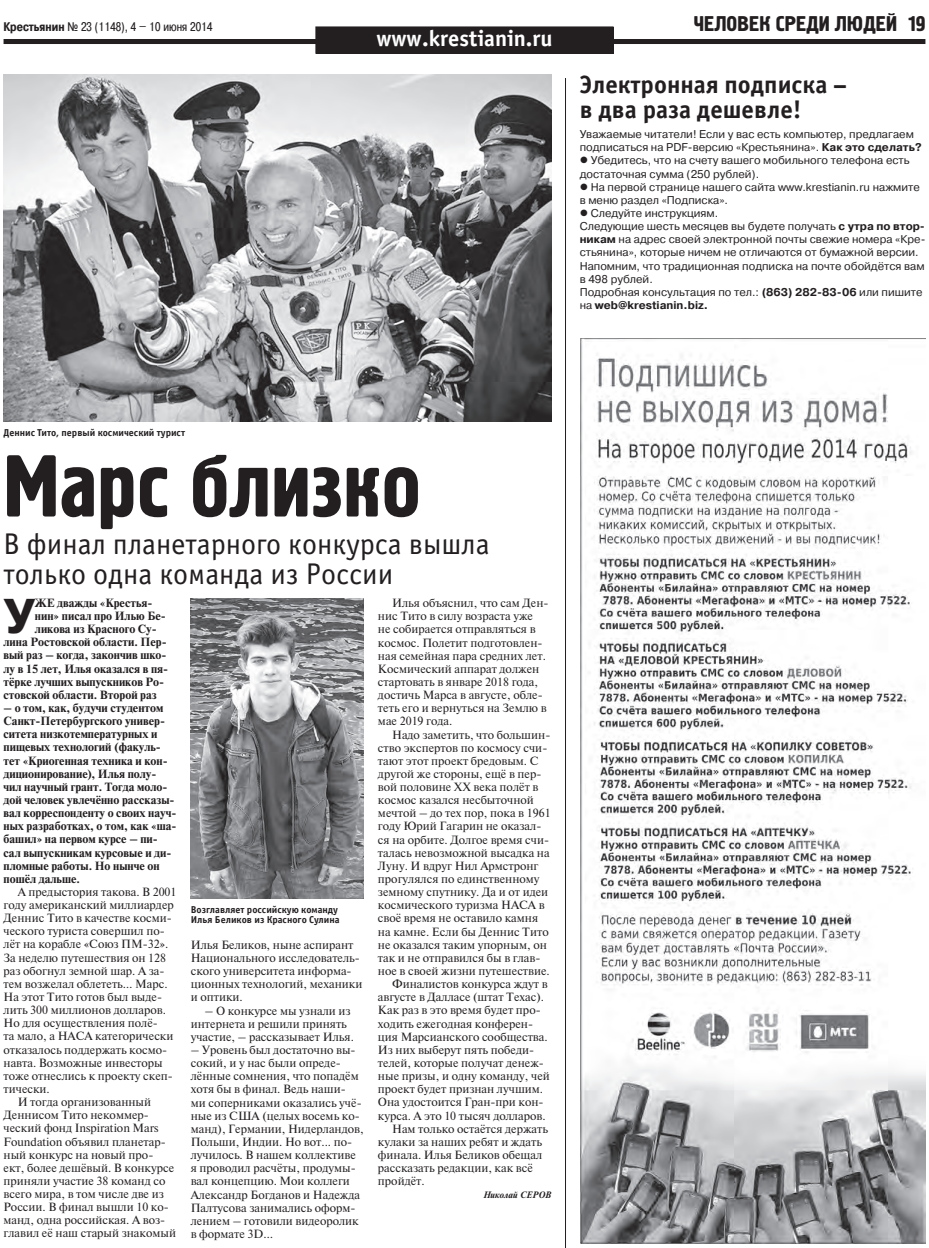
<style>
.page{position:relative;width:929px;height:1248px;background:#fff}
.page>*{position:absolute;margin:0;border:0;box-sizing:border-box;transform-origin:0 0}
.t1{font:87.5px "Hermes C";color:#231f20}
.t2{font:700 48.75px "Pragmatica C";color:#231f20}
.t3{font:30px/30px "Officina Sans C";color:#231f20}
.t4{font:700 25px/25px "Officina Sans C";color:#231f20}
.t5{font:700 22.5px "Officina Sans C";color:#fff}
.t6{font:21.25px "Hermes C";color:#231f20}
.t7{font:12.5px "Pragmatica Cond C";color:#231f20}
.t8{font:11.25px/13.1px "Newton C";color:#231f20}
.t9{font:11.25px/13.1px "Pragmatica C";color:#231f20}
.t10{font:700 11.25px/13.1px "Newton C";color:#231f20}
.t11{font:700 10px/10px "Officina Sans C";color:#231f20}
.t12{font:italic 700 8.75px "Newton C";color:#231f20}
.s1{font-weight:700}
</style>
<div class="page">
<div style="left:4px;top:39px;width:921px;height:5px;background:#231f20"></div>
<div style="left:316px;top:27px;width:297px;height:26px;background:#231f20"></div>
<div style="left:315px;top:27px;width:298px;height:27px;border:1px solid #231f20"></div>
<hr style="left:565px;top:78px;width:1px;height:1169px;background:#231f20">
<img style="left:580px;top:339px;width:344px;height:903px">
<img style="left:191px;top:598px;width:173px;height:300px">
<img style="left:4px;top:74px;width:547px;height:348px">
<p class="t7" style="left:4px;top:20px;width:210px"><span class="s1">Крестьянин</span> № 23 (1148), 4 – 10 июня 2014</p>
<h3 class="t5" style="left:376px;top:26px;width:178px">www.krestianin.ru</h3>
<h3 class="t6" style="left:693px;top:12px;width:233px">человек среди людей 19</h3>
<h3 class="t4" style="left:579px;top:72px;width:269px">Электронная подписка – в два раза дешевле!</h3>
<p class="t9" style="left:579px;top:128px;width:343px">Уважаемые читатели! Если у вас есть компьютер, предлагаем подписаться на PDF-версию «Крестьянина». <span class="s1">Как это сделать?</span></p>
<p class="t9" style="left:579px;top:154px;width:331px">● Убедитесь, что на счету вашего мобильного телефона есть достаточная сумма (250 рублей).</p>
<p class="t9" style="left:579px;top:180px;width:341px">● На первой странице нашего сайта www.krestianin.ru нажмите в меню раздел «Подписка».</p>
<p class="t9" style="left:579px;top:207px;width:347px">● Следуйте инструкциям.<br>Следующие шесть месяцев вы будете получать <span class="s1">с утра по втор&shy;никам</span> на адрес своей электронной почты свежие номера «Кре&shy;стьянина», которые ничем не отличаются от бумажной версии.<br>Напомним, что традиционная подписка на почте обойдётся вам в 498 рублей.<br>Подробная консультация по тел.: <span class="s1">(863) 282-83-06</span> или пишите на <span class="s1">web@krestianin.biz.</span></p>
<p class="t11" style="left:4px;top:428px;width:183px">Деннис Тито, первый космический турист</p>
<h1 class="t1" style="left:4px;top:437px;width:419px">Марс близко</h1>
<h3 class="t3" style="left:4px;top:529px;width:487px">В финал планетарного конкурса вышла только одна команда из России</h3>
<h2 class="t2" style="left:4px;top:590px;width:33px">У</h2>
<p class="t10" style="left:35px;top:596px;width:119px">ЖЕ дважды «Крестья-</p>
<p class="t10" style="left:35px;top:609px;width:132px">нин» писал про Илью Бе-</p>
<p class="t10" style="left:35px;top:622px;width:123px">ликова из Красного Су-</p>
<p class="t10" style="left:4px;top:635px;width:165px">лина Ростовской области. Пер-</p>
<p class="t10" style="left:4px;top:648px;width:164px">вый раз – когда, закончив шко-</p>
<p class="t10" style="left:4px;top:661px;width:166px">лу в 15 лет, Илья оказался в пя-</p>
<p class="t10" style="left:4px;top:675px;width:162px">тёрке лучших выпускников Ро-</p>
<p class="t10" style="left:4px;top:688px;width:155px">стовской области. Второй раз</p>
<p class="t10" style="left:4px;top:701px;width:174px">– о том, как, будучи студентом<br>Санкт-Петербургского универ&shy;ситета низкотемпературных и пищевых технологий (факуль&shy;тет «Криогенная техника и кон&shy;диционирование), Илья полу&shy;чил научный грант. Тогда моло&shy;дой человек увлечённо рассказы&shy;вал корреспонденту о своих науч&shy;ных разработках, о том, как «ша&shy;башил» на первом курсе – пи&shy;сал выпускникам курсовые и ди&shy;пломные работы. Но нынче он пошёл дальше.</p>
<p class="t8" style="left:18px;top:885px;width:160px">А предыстория такова. В 2001</p>
<p class="t8" style="left:4px;top:898px;width:172px">году американский миллиардер</p>
<p class="t8" style="left:4px;top:911px;width:170px">Деннис Тито в качестве косми-</p>
<p class="t8" style="left:4px;top:924px;width:163px">ческого туриста совершил по-</p>
<p class="t8" style="left:4px;top:937px;width:166px">лёт на корабле «Союз ПМ-32».</p>
<p class="t8" style="left:4px;top:950px;width:164px">За неделю путешествия он 128</p>
<p class="t8" style="left:4px;top:964px;width:162px">раз обогнул земной шар. А за-</p>
<p class="t8" style="left:4px;top:977px;width:166px">тем возжелал облететь… Марс.</p>
<p class="t8" style="left:4px;top:990px;width:160px">На этот Тито готов был выде-</p>
<p class="t8" style="left:4px;top:1003px;width:164px">лить 300 миллионов долларов.</p>
<p class="t8" style="left:4px;top:1016px;width:156px">Но для осуществления полё-</p>
<p class="t8" style="left:4px;top:1029px;width:171px">та мало, а НАСА категорически</p>
<p class="t8" style="left:4px;top:1042px;width:165px">отказалось поддержать космо-</p>
<p class="t8" style="left:4px;top:1055px;width:161px">навта. Возможные инвесторы</p>
<p class="t8" style="left:4px;top:1069px;width:171px">тоже отнеслись к проекту скеп-</p>
<p class="t8" style="left:4px;top:1082px;width:48px">тически.</p>
<p class="t8" style="left:18px;top:1095px;width:135px">И тогда организованный</p>
<p class="t8" style="left:4px;top:1108px;width:147px">Деннисом Тито некоммер-</p>
<p class="t8" style="left:4px;top:1121px;width:156px">ческий фонд Inspiration Mars</p>
<p class="t8" style="left:4px;top:1134px;width:164px">Foundation объявил планетар-</p>
<p class="t8" style="left:4px;top:1147px;width:151px">ный конкурс на новый про-</p>
<p class="t8" style="left:4px;top:1160px;width:172px">ект, более дешёвый. В конкурсе</p>
<p class="t8" style="left:4px;top:1174px;width:163px">приняли участие 38 команд со</p>
<p class="t8" style="left:4px;top:1187px;width:162px">всего мира, в том числе две из</p>
<p class="t8" style="left:4px;top:1200px;width:167px">России. В финал вышли 10 ко-</p>
<p class="t8" style="left:4px;top:1213px;width:163px">манд, одна российская. А воз-</p>
<p class="t8" style="left:4px;top:1226px;width:174px">главил её наш старый знакомый</p>
<p class="t11" style="left:191px;top:904px;width:150px">Возглавляет российскую команду<br>Илья Беликов из Красного Сулина</p>
<p class="t8" style="left:191px;top:938px;width:173px">Илья Беликов, ныне аспирант<br>Национального исследователь&shy;ского университета информа&shy;ционных технологий, механики и оптики.</p>
<p class="t8" style="left:191px;top:1003px;width:165px;text-indent:14px">– О конкурсе мы узнали из интернета и решили принять участие, – рассказывает Илья.</p>
<p class="t8" style="left:191px;top:1043px;width:174px">– Уровень был достаточно вы&shy;сокий, и у нас были опреде&shy;лённые сомнения, что попадём хотя бы в финал. Ведь наши-<br>ми соперниками оказались учё&shy;ные из США (целых восемь ко&shy;манд), Германии, Нидерландов,<br>Польши, Индии. Но вот... по&shy;лучилось. В нашем коллективе я проводил расчёты, продумы&shy;вал концепцию. Мои коллеги<br>Александр Богданов и Надежда<br>Палтусова занимались оформ&shy;лением – готовили видеоролик в формате 3D…</p>
<p class="t8" style="left:378px;top:596px;width:172px;text-indent:14px">Илья объяснил, что сам Ден&shy;нис Тито в силу возраста уже<br>не собирается отправляться в космос. Полетит подготовлен&shy;ная семейная пара средних лет.<br>Космический аппарат должен стартовать в январе 2018 года, достичь Марса в августе, обле&shy;теть его и вернуться на Землю в мае 2019 года.</p>
<p class="t8" style="left:392px;top:727px;width:160px">Надо заметить, что большин-</p>
<p class="t8" style="left:378px;top:741px;width:171px">ство экспертов по космосу счи-</p>
<p class="t8" style="left:378px;top:754px;width:162px">тают этот проект бредовым. С</p>
<p class="t8" style="left:378px;top:767px;width:165px">другой же стороны, ещё в пер-</p>
<p class="t8" style="left:378px;top:780px;width:162px">вой половине ХХ века полёт в</p>
<p class="t8" style="left:378px;top:793px;width:157px">космос казался несбыточной</p>
<p class="t8" style="left:378px;top:806px;width:174px">мечтой – до тех пор, пока в 1961</p>
<p class="t8" style="left:378px;top:819px;width:165px">году Юрий Гагарин не оказал-</p>
<p class="t8" style="left:378px;top:833px;width:173px">ся на орбите. Долгое время счи-</p>
<p class="t8" style="left:378px;top:846px;width:173px">талась невозможной высадка на</p>
<p class="t8" style="left:378px;top:859px;width:162px">Луну. И вдруг Нил Армстронг</p>
<p class="t8" style="left:378px;top:872px;width:163px">прогулялся по единственному</p>
<p class="t8" style="left:378px;top:885px;width:172px">земному спутнику. Да и от идеи</p>
<p class="t8" style="left:378px;top:898px;width:168px">космического туризма НАСА в</p>
<p class="t8" style="left:378px;top:911px;width:162px">своё время не оставило камня</p>
<p class="t8" style="left:378px;top:924px;width:172px">на камне. Если бы Деннис Тито</p>
<p class="t8" style="left:378px;top:938px;width:170px">не оказался таким упорным, он</p>
<p class="t8" style="left:378px;top:951px;width:164px">так и не отправился бы в глав-</p>
<p class="t8" style="left:378px;top:964px;width:173px">ное в своей жизни путешествие.</p>
<p class="t8" style="left:392px;top:977px;width:157px">Финалистов конкурса ждут в</p>
<p class="t8" style="left:378px;top:990px;width:167px">августе в Далласе (штат Техас).</p>
<p class="t8" style="left:378px;top:1003px;width:164px">Как раз в это время будет про-</p>
<p class="t8" style="left:378px;top:1016px;width:157px">ходить ежегодная конферен-</p>
<p class="t8" style="left:378px;top:1029px;width:171px">ция Марсианского сообщества.</p>
<p class="t8" style="left:378px;top:1043px;width:158px">Из них выберут пять победи-</p>
<p class="t8" style="left:378px;top:1056px;width:167px">телей, которые получат денеж-</p>
<p class="t8" style="left:378px;top:1069px;width:173px">ные призы, и одну команду, чей</p>
<p class="t8" style="left:378px;top:1082px;width:167px">проект будет признан лучшим.</p>
<p class="t8" style="left:378px;top:1095px;width:167px">Она удостоится Гран-при кон-</p>
<p class="t8" style="left:378px;top:1108px;width:169px">курса. А это 10 тысяч долларов.</p>
<p class="t8" style="left:392px;top:1121px;width:157px">Нам только остаётся держать</p>
<p class="t8" style="left:378px;top:1134px;width:165px">кулаки за наших ребят и ждать</p>
<p class="t8" style="left:378px;top:1148px;width:166px">финала. Илья Беликов обещал</p>
<p class="t8" style="left:378px;top:1161px;width:156px">рассказать редакции, как всё</p>
<p class="t8" style="left:378px;top:1174px;width:48px">пройдёт.</p>
<p class="t12" style="left:483px;top:1189px;width:69px">Николай СЕРОВ</p>
</div>
